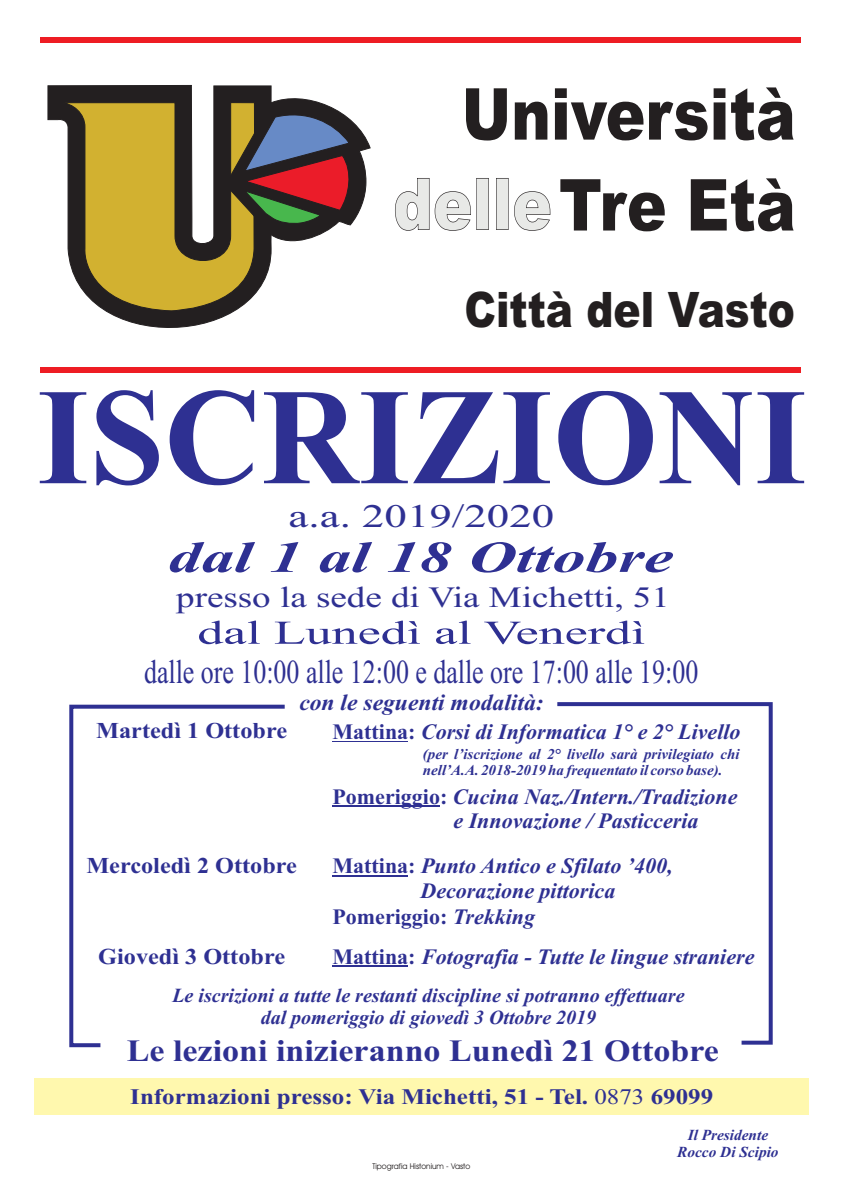
<style>
.page{position:relative;width:842px;height:1191px;background:#fff}
.page>*{position:absolute;margin:0;border:0;box-sizing:border-box;transform-origin:0 0}
.t1{font:700 137.4px "Times New Roman";color:#2e3092}
.t2{font:900 71.6px/90.9px "Arial";color:#231f20;text-align:right;scale:.83 1}
.t3{font:900 48.9px "Arial";color:#231f20;scale:.83 1}
.t4{font:italic 700 44px "Times New Roman";color:#2e3092;scale:1.5 1}
.t5{font:33.6px "Times New Roman";color:#2e3092;scale:.77 1}
.t6{font:33.3px "Times New Roman";color:#2e3092;scale:1.56 1}
.t7{font:32.9px "Times New Roman";color:#2e3092;scale:1.37 1}
.t8{font:700 31px "Times New Roman";color:#2e3092;scale:1.1 1}
.t9{font:29.5px "Times New Roman";color:#2e3092;scale:1.25 1}
.t10{font:italic 700 23.1px "Times New Roman";color:#2e3092}
.t11{font:700 22.7px "Times New Roman";color:#2e3092;scale:1.07 1}
.t12{font:700 22.2px "Times New Roman";color:#2e3092;scale:1.12 1}
.t13{font:italic 700 22px/24.4px "Times New Roman";color:#2e3092}
.t14{font:italic 700 20px/22.2px "Times New Roman";color:#2e3092;text-align:center}
.t15{font:italic 700 15.3px/17px "Times New Roman";color:#2e3092;text-align:center}
.t16{font:italic 700 15px/16.6px "Times New Roman";color:#2e3092}
.t17{font:8px "Avant Garde Bk BT";color:#231f20}
.s1{font-style:normal}
.s2{font-weight:400}
</style>
<div class="page">
<svg style="left:69px;top:704px;width:216px;height:344px"></svg>
<svg style="left:557px;top:702px;width:216px;height:343px"></svg>
<div style="left:34px;top:1078px;width:775px;height:37px;background:#fff8ae"></div>
<div style="left:40px;top:367px;width:761px;height:6px;background:#ee1d23"></div>
<div style="left:40px;top:37px;width:761px;height:6px;background:#ee1d23"></div>
<div style="left:496px;top:178px;width:12px;height:52px;background:#e8e9e7"></div>
<svg style="left:395px;top:178px;width:94px;height:53px"></svg>
<hr style="left:508px;top:178px;width:1px;height:52px;background:#231f20">
<hr style="left:496px;top:178px;width:1px;height:52px;background:#231f20">
<svg style="left:496px;top:178px;width:13px;height:1px"></svg>
<svg style="left:496px;top:191px;width:54px;height:40px"></svg>
<svg style="left:48px;top:85px;width:224px;height:243px"></svg>
<svg style="left:60px;top:103px;width:195px;height:208px;background:#a69249"></svg>
<svg style="left:231px;top:90px;width:139px;height:158px"></svg>
<hr style="left:333px;top:741px;width:75px;height:1px;background:#2e3092">
<hr style="left:333px;top:806px;width:107px;height:1px;background:#2e3092">
<hr style="left:333px;top:875px;width:75px;height:1px;background:#2e3092">
<hr style="left:333px;top:966px;width:75px;height:1px;background:#2e3092">
<h2 class="t2" style="left:462px;top:76px;width:404px">Università<br>Tre Età</h2>
<h3 class="t3" style="left:464px;top:292px;width:400px">Città del Vasto</h3>
<h1 class="t1" style="left:37px;top:390px;width:772px">ISCRIZIONI</h1>
<h3 class="t7" style="left:289px;top:504px;width:195px">a.a. 2019/2020</h3>
<h3 class="t4" style="left:168px;top:542px;width:338px">dal 1 al 18 Ottobre</h3>
<h3 class="t9" style="left:176px;top:587px;width:396px">presso la sede di Via Michetti, 51</h3>
<h3 class="t6" style="left:197px;top:621px;width:289px">dal Lunedì al Venerdì</h3>
<h3 class="t5" style="left:144px;top:659px;width:721px">dalle ore 10:00 alle 12:00 e dalle ore 17:00 alle 19:00</h3>
<p class="t10" style="left:299px;top:695px;width:246px">con le seguenti modalità:</p>
<p class="t11" style="left:96px;top:723px;width:180px">Martedì 1 Ottobre</p>
<p class="t13" style="left:333px;top:721px;width:410px"><span class="s1">Mattina:</span> Corsi di Informatica 1° e 2° Livello</p>
<p class="t16" style="left:423px;top:747px;width:318px">(per l’iscrizione al 2° livello sarà privilegiato chi nell’A.A. 2018-2019 ha frequentato il corso base).</p>
<p class="t13" style="left:454px;top:787px;width:286px;text-indent:-121px"><span class="s1">Pomeriggio:</span> Cucina Naz./Intern./Tradizione e Innovazione / Pasticceria</p>
<p class="t13" style="left:421px;top:856px;width:254px;text-indent:-88px"><span class="s1">Mattina:</span> Punto Antico e Sfilato ’400,<br>Decorazione pittorica</p>
<p class="t13" style="left:333px;top:899px;width:423px;line-height:39.7px"><span class="s1">Pomeriggio:</span> Trekking<br><span class="s1">Mattina:</span> Fotografia - Tutte le lingue straniere</p>
<p class="t11" style="left:86px;top:858px;width:198px">Mercoledì 2 Ottobre</p>
<p class="t11" style="left:98px;top:949px;width:176px">Giovedì 3 Ottobre</p>
<p class="t14" style="left:172px;top:986px;width:514px">Le iscrizioni a tutte le restanti discipline si potranno effettuare dal pomeriggio di giovedì 3 Ottobre 2019</p>
<h3 class="t8" style="left:127px;top:1040px;width:540px">Le lezioni inizieranno Lunedì 21 Ottobre</h3>
<p class="t12" style="left:130px;top:1089px;width:522px">Informazioni presso: Via Michetti, 51 - Tel. <span class="s2">0873</span> 69099</p>
<p class="t17" style="left:373px;top:1163px;width:99px">Tipografia Histonium - Vasto</p>
<p class="t15" style="left:677px;top:1128px;width:103px">Il Presidente<br>Rocco Di Scipio</p>
</div>
